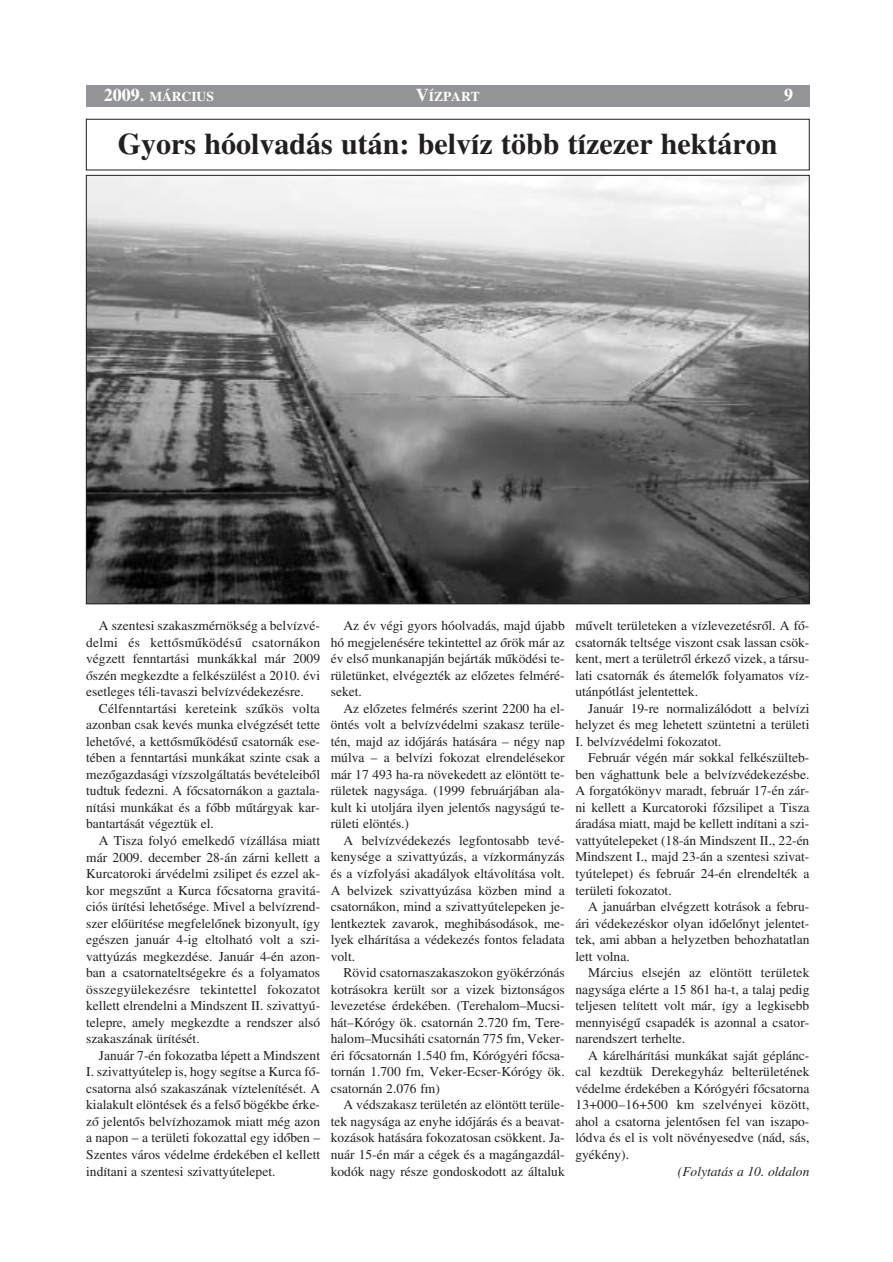
<style>
.page{position:relative;width:893px;height:1262px;background:#fff}
.page>*{position:absolute;margin:0;border:0;box-sizing:border-box;transform-origin:0 0}
.t1{font:700 30px "H Times";color:#231f1f}
.t2{font:700 18px "H Times";color:#fff}
.t3{font:13.5px/16.5px "H Times Roman";color:#231f1f;text-align:justify}
.t4{font:13.5px "H Times Ita";color:#231f1f}
.t5{font:700 13.5px "H Times";color:#fff}
.s1{font-size:18px}
</style>
<div class="page">
<div style="left:86px;top:85px;width:723px;height:21px;background:#939497"></div>
<img style="left:88px;top:177px;width:719px;height:425px">
<div style="left:86px;top:119px;width:723px;height:51px;border:1px solid #231f1f"></div>
<p class="t5" style="left:104px;top:91px;width:111px"><span class="s1">2009.</span> MÁRCIUS</p>
<p class="t5" style="left:416px;top:91px;width:65px"><span class="s1">V</span>ÍZPART</p>
<h2 class="t2" style="left:784px;top:88px;width:10px">9</h2>
<h1 class="t1" style="left:118px;top:132px;width:661px">Gyors hóolvadás után: belvíz több tízezer hektáron</h1>
<p class="t3" style="left:86px;top:618px;width:235px;text-indent:13px">A szentesi szakaszmérnökség a belvízvé&shy;delmi és kettŒsmıködésı csatornákon végzett fenntartási munkákkal már 2009<br>Œszén megkezdte a felkészülést a 2010. évi esetleges téli-tavaszi belvízvédekezésre.</p>
<p class="t3" style="left:86px;top:701px;width:235px;text-indent:13px">Célfenntartási kereteink szıkös volta azonban csak kevés munka elvégzését tette lehetŒvé, a kettŒsmıködésı csatornák ese&shy;tében a fenntartási munkákat szinte csak a mezŒgazdasági vízszolgáltatás bevételeibŒl tudtuk fedezni. A fŒcsatornákon a gaztala&shy;nítási munkákat és a fŒbb mıtárgyak kar&shy;bantartását végeztük el.</p>
<p class="t3" style="left:86px;top:833px;width:235px;text-indent:13px">A Tisza folyó emelkedŒ vízállása miatt már 2009. december 28-án zárni kellett a Kurcatoroki árvédelmi zsilipet és ezzel ak&shy;kor megszınt a Kurca fŒcsatorna gravitá&shy;ciós ürítési lehetŒsége. Mivel a belvízrend&shy;szer elŒürítése megfelelŒnek bizonyult, így egészen január 4-ig eltolható volt a szi&shy;vattyúzás megkezdése. Január 4-én azon&shy;ban a csatornateltségekre és a folyamatos összegyülekezésre tekintettel fokozatot kellett elrendelni a Mindszent II. szivattyú&shy;telepre, amely megkezdte a rendszer alsó szakaszának ürítését.</p>
<p class="t3" style="left:86px;top:1048px;width:235px;text-indent:13px">Január 7-én fokozatba lépett a Mindszent I. szivattyútelep is, hogy segítse a Kurca fŒ&shy;csatorna alsó szakaszának víztelenítését. A kialakult elöntések és a felsŒ bögékbe érke&shy;zŒ jelentŒs belvízhozamok miatt még azon a napon – a területi fokozattal egy idŒben – Szentes város védelme érdekében el kellett indítani a szentesi szivattyútelepet.</p>
<p class="t3" style="left:331px;top:618px;width:235px;text-indent:13px">Az év végi gyors hóolvadás, majd újabb hó megjelenésére tekintettel az Œrök már az év elsŒ munkanapján bejárták mıködési te&shy;rületünket, elvégezték az elŒzetes felméré&shy;seket.</p>
<p class="t3" style="left:331px;top:701px;width:235px;text-indent:13px">Az elŒzetes felmérés szerint 2200 ha el&shy;öntés volt a belvízvédelmi szakasz terüle&shy;tén, majd az idŒjárás hatására – négy nap múlva – a belvízi fokozat elrendelésekor már 17 493 ha-ra növekedett az elöntött te&shy;rületek nagysága. (1999 februárjában ala&shy;kult ki utoljára ilyen jelentŒs nagyságú te&shy;rületi elöntés.)</p>
<p class="t3" style="left:331px;top:833px;width:235px;text-indent:13px">A belvízvédekezés legfontosabb tevé&shy;kenysége a szivattyúzás, a vízkormányzás és a vízfolyási akadályok eltávolítása volt.<br>A belvizek szivattyúzása közben mind a csatornákon, mind a szivattyútelepeken je&shy;lentkeztek zavarok, meghibásodások, me&shy;lyek elhárítása a védekezés fontos feladata volt.</p>
<p class="t3" style="left:331px;top:965px;width:235px;text-indent:13px">Rövid csatornaszakaszokon gyökérzónás kotrásokra került sor a vizek biztonságos levezetése érdekében. (Terehalom–Mucsi&shy;hát–Kórógy ök. csatornán 2.720 fm, Tere&shy;halom–Mucsiháti csatornán 775 fm, Veker&shy;éri fŒcsatornán 1.540 fm, Kórógyéri fŒcsa&shy;tornán 1.700 fm, Veker-Ecser-Kórógy ök. csatornán 2.076 fm)</p>
<p class="t3" style="left:331px;top:1097px;width:235px;text-indent:13px">A védszakasz területén az elöntött terüle&shy;tek nagysága az enyhe idŒjárás és a beavat&shy;kozások hatására fokozatosan csökkent. Ja&shy;nuár 15-én már a cégek és a magángazdál&shy;kodók nagy része gondoskodott az általuk</p>
<p class="t3" style="left:575px;top:618px;width:235px">mıvelt területeken a vízlevezetésrŒl. A fŒ&shy;csatornák teltsége viszont csak lassan csök&shy;kent, mert a területrŒl érkezŒ vizek, a társu&shy;lati csatornák és átemelŒk folyamatos víz&shy;utánpótlást jelentettek.</p>
<p class="t3" style="left:575px;top:701px;width:235px;text-indent:13px">Január 19-re normalizálódott a belvízi helyzet és meg lehetett szüntetni a területi I. belvízvédelmi fokozatot.</p>
<p class="t3" style="left:575px;top:751px;width:235px;text-indent:13px">Február végén már sokkal felkészülteb&shy;ben vághattunk bele a belvízvédekezésbe.<br>A forgatókönyv maradt, február 17-én zár&shy;ni kellett a Kurcatoroki fŒzsilipet a Tisza áradása miatt, majd be kellett indítani a szi&shy;vattyútelepeket (18-án Mindszent II., 22-én Mindszent I., majd 23-án a szentesi szivat&shy;tyútelepet) és február 24-én elrendelték a területi fokozatot.</p>
<p class="t3" style="left:575px;top:899px;width:235px;text-indent:13px">A januárban elvégzett kotrások a febru&shy;ári védekezéskor olyan idŒelŒnyt jelentet&shy;tek, ami abban a helyzetben behozhatatlan lett volna.</p>
<p class="t3" style="left:575px;top:965px;width:235px;text-indent:13px">Március elsején az elöntött területek nagysága elérte a 15 861 ha-t, a talaj pedig teljesen telített volt már, így a legkisebb mennyiségı csapadék is azonnal a csator&shy;narendszert terhelte.</p>
<p class="t3" style="left:575px;top:1048px;width:236px;text-indent:13px">A kárelhárítási munkákat saját géplánc&shy;cal kezdtük Derekegyház belterületének védelme érdekében a Kórógyéri fŒcsatorna 13+000–16+500 km szelvényei között, ahol a csatorna jelentŒsen fel van iszapo&shy;lódva és el is volt növényesedve (nád, sás, gyékény).</p>
<p class="t4" style="left:677px;top:1165px;width:133px">(Folytatás a 10. oldalon</p>
</div>
